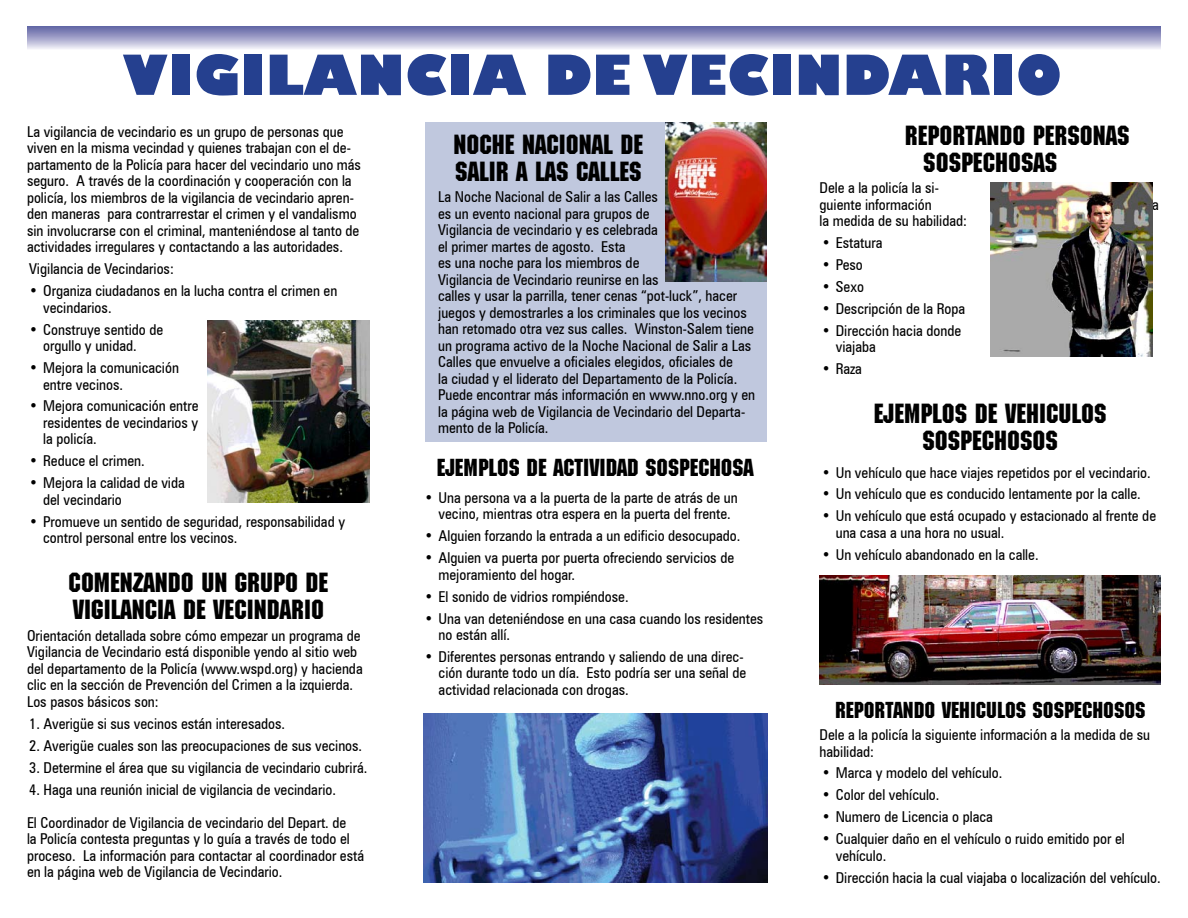
<style>
.page{position:relative;width:1188px;height:918px;background:#fff}
.page>*{position:absolute;margin:0;border:0;box-sizing:border-box;transform-origin:0 0}
.t1{font:800 54px "Gill Sans";color:#25408f}
.t2{font:27px/27px "Machine";color:#000}
.t3{font:24px "Machine";color:#000}
.t4{font:22.5px "Machine";color:#000}
.t5{font:condensed 15px/16.5px "Zurich BT";color:#000}
</style>
<div class="page">
<div style="left:425px;top:122px;width:341px;height:320px;background:#c0c8de"></div>
<div style="left:27px;top:26px;width:1134px;height:30px;background:linear-gradient(to bottom,#5e60a3,#fff)"></div>
<img style="left:990px;top:182px;width:162px;height:174px">
<img style="left:207px;top:321px;width:162px;height:182px">
<img style="left:423px;top:713px;width:344px;height:170px">
<img style="left:665px;top:122px;width:101px;height:160px">
<img style="left:820px;top:575px;width:341px;height:109px">
<h1 class="t1" style="left:122px;top:41px;width:941px">VIGILANCIA DE VECINDARIO</h1>
<p class="t5" style="left:27px;top:123px;width:336px">La vigilancia de vecindario es un grupo de personas que viven en la misma vecindad y quienes trabajan con el de&shy;partamento de la Policía para hacer del vecindario uno más seguro. A través de la coordinación y cooperación con la policía, los miembros de la vigilancia de vecindario apren&shy;den maneras para contrarrestar el crimen y el vandalismo sin involucrarse con el criminal, manteniéndose al tanto de actividades irregulares y contactando a las autoridades.</p>
<p class="t5" style="left:29px;top:261px;width:146px">Vigilancia de Vecindarios:</p>
<p class="t5" style="left:43px;top:283px;width:296px;text-indent:-14px">• Organiza ciudadanos en la lucha contra el crimen en vecindarios.</p>
<p class="t5" style="left:43px;top:321px;width:122px;text-indent:-14px">• Construye sentido de orgullo y unidad.</p>
<p class="t5" style="left:43px;top:359px;width:137px;text-indent:-14px">• Mejora la comunicación entre vecinos.</p>
<p class="t5" style="left:43px;top:398px;width:157px;text-align:justify;text-indent:-14px">• Mejora comunicación entre residentes de vecindarios y la policía.</p>
<p class="t5" style="left:29px;top:453px;width:117px">• Reduce el crimen.</p>
<p class="t5" style="left:43px;top:475px;width:143px;text-indent:-14px">• Mejora la calidad de vida del vecindario</p>
<p class="t5" style="left:43px;top:513px;width:303px;text-indent:-14px">• Promueve un sentido de seguridad, responsabilidad y control personal entre los vecinos.</p>
<h2 class="t2" style="left:69px;top:570px;width:261px">COMENZANDO UN GRUPO DE<br>VIGILANCIA DE VECINDARIO</h2>
<p class="t5" style="left:27px;top:627px;width:337px">Orientación detallada sobre cómo empezar un programa de Vigilancia de Vecindario está disponible yendo al sitio web del departamento de la Policía (www.wspd.org) y hacienda clic en la sección de Prevención del Crimen a la izquierda.<br>Los pasos básicos son:</p>
<p class="t5" style="left:29px;top:715px;width:258px">1. Averigüe si sus vecinos están interesados.</p>
<p class="t5" style="left:29px;top:737px;width:335px">2. Averigüe cuales son las preocupaciones de sus vecinos.</p>
<p class="t5" style="left:29px;top:759px;width:340px">3. Determine el área que su vigilancia de vecindario cubrirá.</p>
<p class="t5" style="left:29px;top:781px;width:308px">4. Haga una reunión inicial de vigilancia de vecindario.</p>
<p class="t5" style="left:27px;top:814px;width:339px">El Coordinador de Vigilancia de vecindario del Depart. de<br>la Policía contesta preguntas y lo guía a través de todo el proceso. La información para contactar al coordinador está en la página web de Vigilancia de Vecindario.</p>
<h2 class="t2" style="left:923px;top:123px;width:208px;text-indent:-18px">REPORTANDO PERSONAS<br>SOSPECHOSAS</h2>
<p class="t5" style="left:820px;top:180px;width:121px">Dele a la policía la si&shy;guiente información</p>
<h2 class="t2" style="left:454px;top:132px;width:191px">NOCHE NACIONAL DE<br>SALIR A LAS CALLES</h2>
<p class="t5" style="left:438px;top:189px;width:319px">La Noche Nacional de Salir a las Calles<br>es un evento nacional para grupos de<br>Vigilancia de vecindario y es celebrada<br>el primer martes de agosto. Esta<br>es una noche para los miembros de<br>Vigilancia de Vecindario reunirse en las<br>calles y usar la parrilla, tener cenas “pot-luck”, hacer juegos y demostrarles a los criminales que los vecinos han retomado otra vez sus calles. Winston-Salem tiene un programa activo de la Noche Nacional de Salir a Las Calles que envuelve a oficiales elegidos, oficiales de<br>la ciudad y el liderato del Departamento de la Policía.<br>Puede encontrar más información en www.nno.org y en la página web de Vigilancia de Vecindario del Departa&shy;mento de la Policía.</p>
<p class="t5" style="left:1152px;top:196px;width:8px">a</p>
<p class="t5" style="left:820px;top:213px;width:149px">la medida de su habilidad:</p>
<p class="t5" style="left:822px;top:235px;width:62px">• Estatura</p>
<p class="t5" style="left:822px;top:257px;width:43px">• Peso</p>
<p class="t5" style="left:822px;top:278px;width:44px">• Sexo</p>
<p class="t5" style="left:822px;top:300px;width:145px">• Descripción de la Ropa</p>
<p class="t5" style="left:836px;top:322px;width:127px;text-indent:-14px">• Dirección hacia donde viajaba</p>
<p class="t5" style="left:822px;top:361px;width:42px">• Raza</p>
<h2 class="t2" style="left:874px;top:401px;width:234px;text-align:center">EJEMPLOS DE VEHICULOS<br>SOSPECHOSOS</h2>
<p class="t5" style="left:822px;top:464px;width:331px">• Un vehículo que hace viajes repetidos por el vecindario.</p>
<p class="t5" style="left:822px;top:486px;width:321px">• Un vehículo que es conducido lentamente por la calle.</p>
<p class="t5" style="left:836px;top:508px;width:322px;text-indent:-14px">• Un vehículo que está ocupado y estacionado al frente de una casa a una hora no usual.</p>
<p class="t5" style="left:822px;top:546px;width:218px">• Un vehículo abandonado en la calle.</p>
<h3 class="t3" style="left:437px;top:453px;width:318px">EJEMPLOS DE ACTIVIDAD SOSPECHOSA</h3>
<p class="t5" style="left:425px;top:489px;width:315px;text-align:center">• Una persona va a la puerta de la parte de atrás de un vecino, mientras otra espera en la puerta del frente.</p>
<p class="t5" style="left:425px;top:528px;width:317px">• Alguien forzando la entrada a un edificio desocupado.</p>
<p class="t5" style="left:439px;top:550px;width:297px;text-indent:-14px">• Alguien va puerta por puerta ofreciendo servicios de mejoramiento del hogar.</p>
<p class="t5" style="left:425px;top:588px;width:206px">• El sonido de vidrios rompiéndose.</p>
<p class="t5" style="left:439px;top:610px;width:326px;text-indent:-14px">• Una van deteniéndose en una casa cuando los residentes no están allí.</p>
<p class="t5" style="left:439px;top:648px;width:309px;text-indent:-14px">• Diferentes personas entrando y saliendo de una direc&shy;ción durante todo un día. Esto podría ser una señal de actividad relacionada con drogas.</p>
<h3 class="t4" style="left:835px;top:697px;width:312px">REPORTANDO VEHICULOS SOSPECHOSOS</h3>
<p class="t5" style="left:820px;top:726px;width:332px">Dele a la policía la siguiente información a la medida de su habilidad:</p>
<p class="t5" style="left:822px;top:765px;width:182px">• Marca y modelo del vehículo.</p>
<p class="t5" style="left:822px;top:787px;width:119px">• Color del vehículo.</p>
<p class="t5" style="left:822px;top:809px;width:173px">• Numero de Licencia o placa</p>
<p class="t5" style="left:836px;top:830px;width:291px;text-indent:-14px">• Cualquier daño en el vehículo o ruido emitido por el vehículo.</p>
<p class="t5" style="left:822px;top:869px;width:341px">• Dirección hacia la cual viajaba o localización del vehículo.</p>
</div>
